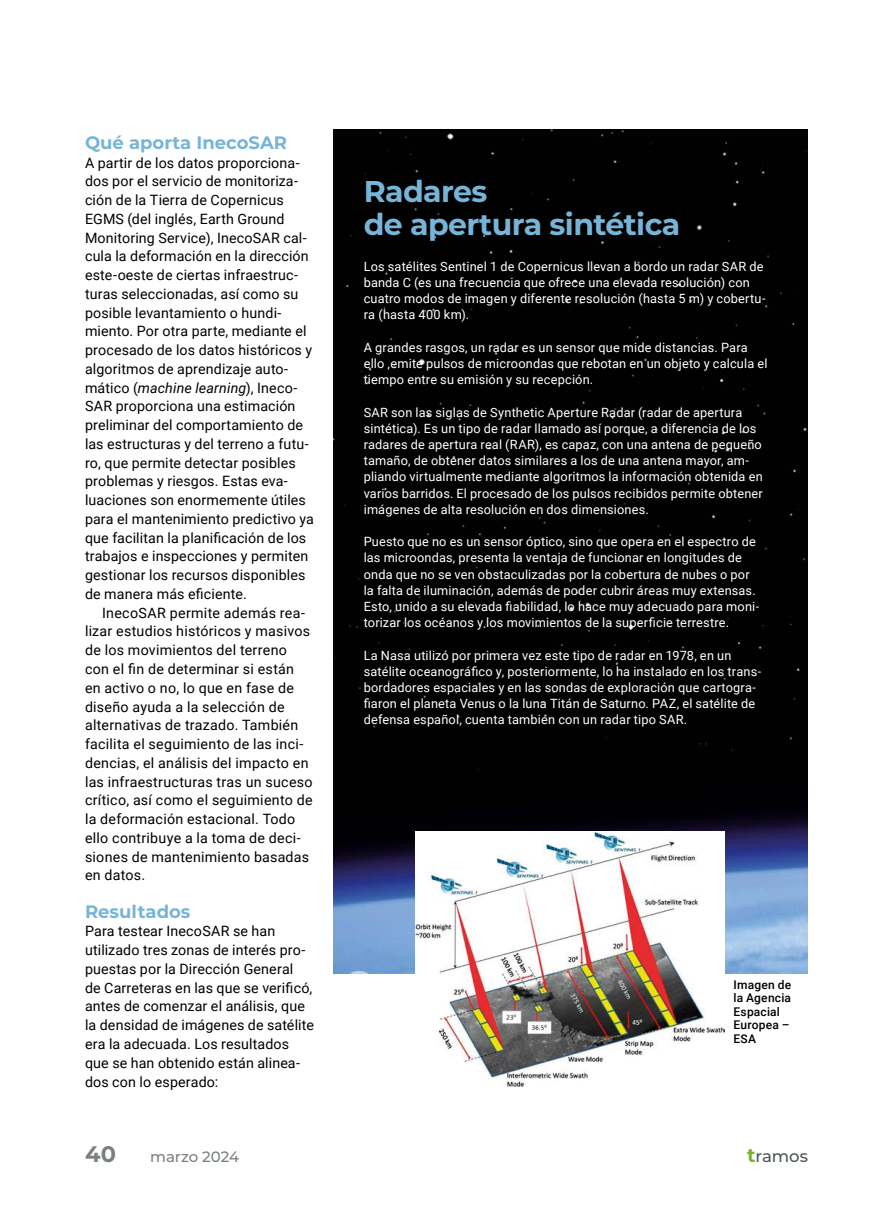
<style>
.page{position:relative;width:893px;height:1212px;background:#fff}
.page>*{position:absolute;margin:0;border:0;box-sizing:border-box;transform-origin:0 0}
.t1{font:700 30px/33px "Montserrat";letter-spacing:-.02em;color:#76b4d8}
.t2{font:700 22.5px "Montserrat";color:#7a8081}
.t3{font:700 18px "Montserrat";color:#76b4d8}
.t4{font:500 16.5px "Montserrat";letter-spacing:-.005em;color:#4d5758}
.t5{font:500 15px "Montserrat";letter-spacing:-.005em;color:#7a8081}
.t6{font:14.25px/18.8px "Roboto";letter-spacing:.01em;color:#000}
.t7{font:12.75px/16.2px "Roboto";letter-spacing:.015em;color:#fff}
.t8{font:500 12px/13.5px "Roboto";letter-spacing:.015em;color:#000}
.s1{font-style:italic}
.s2{font-weight:700;font-size:19.5px;color:#76b828}
</style>
<div class="page">
<img style="left:333px;top:129px;width:475px;height:845px">
<img style="left:416px;top:831px;width:308px;height:255px">
<p class="t3" style="left:85px;top:129px;width:203px">Qué aporta InecoSAR</p>
<p class="t6" style="left:85px;top:153px;width:230px">A partir de los datos proporciona&shy;dos por el servicio de monitoriza&shy;ción de la Tierra de Copernicus EGMS (del inglés, Earth Ground Monitoring Service), InecoSAR cal&shy;cula la deformación en la dirección este-oeste de ciertas infraestruc&shy;turas seleccionadas, así como su posible levantamiento o hundi&shy;miento. Por otra parte, mediante el procesado de los datos históricos y algoritmos de aprendizaje auto&shy;mático (<span class="s1">machine learning</span>), Ineco-SAR proporciona una estimación preliminar del comportamiento de las estructuras y del terreno a futu&shy;ro, que permite detectar posibles problemas y riesgos. Estas eva&shy;luaciones son enormemente útiles para el mantenimiento predictivo ya que facilitan la planificación de los trabajos e inspecciones y permiten gestionar los recursos disponibles de manera más eficiente.</p>
<p class="t6" style="left:85px;top:603px;width:229px;text-indent:17px">InecoSAR permite además rea&shy;lizar estudios históricos y masivos de los movimientos del terreno con el fin de determinar si están en activo o no, lo que en fase de diseño ayuda a la selección de alternativas de trazado. También facilita el seguimiento de las inci&shy;dencias, el análisis del impacto en las infraestructuras tras un suceso crítico, así como el seguimiento de la deformación estacional. Todo ello contribuye a la toma de deci&shy;siones de mantenimiento basadas en datos.</p>
<p class="t3" style="left:85px;top:898px;width:107px">Resultados</p>
<p class="t6" style="left:85px;top:921px;width:230px">Para testear InecoSAR se han utilizado tres zonas de interés pro&shy;puestas por la Dirección General<br>de Carreteras en las que se verificó, antes de comenzar el análisis, que la densidad de imágenes de satélite era la adecuada. Los resultados que se han obtenido están alinea&shy;dos con lo esperado:</p>
<h1 class="t1" style="left:364px;top:174px;width:318px">Radares<br>de apertura sintética</h1>
<p class="t7" style="left:364px;top:258px;width:403px">Los satélites Sentinel 1 de Copernicus llevan a bordo un radar SAR de banda C (es una frecuencia que ofrece una elevada resolución) con cuatro modos de imagen y diferente resolución (hasta 5 m) y cobertu&shy;ra (hasta 400 km).</p>
<p class="t7" style="left:364px;top:339px;width:405px">A grandes rasgos, un radar es un sensor que mide distancias. Para ello ,emite pulsos de microondas que rebotan en un objeto y calcula el tiempo entre su emisión y su recepción.</p>
<p class="t7" style="left:364px;top:403px;width:401px">SAR son las siglas de Synthetic Aperture Radar (radar de apertura sintética). Es un tipo de radar llamado así porque, a diferencia de los radares de apertura real (RAR), es capaz, con una antena de pequeño tamaño, de obtener datos similares a los de una antena mayor, am&shy;pliando virtualmente mediante algoritmos la información obtenida en varios barridos. El procesado de los pulsos recibidos permite obtener imágenes de alta resolución en dos dimensiones.</p>
<p class="t7" style="left:364px;top:533px;width:397px">Puesto que no es un sensor óptico, sino que opera en el espectro de las microondas, presenta la ventaja de funcionar en longitudes de onda que no se ven obstaculizadas por la cobertura de nubes o por la falta de iluminación, además de poder cubrir áreas muy extensas.<br>Esto, unido a su elevada fiabilidad, lo hace muy adecuado para moni&shy;torizar los océanos y los movimientos de la superficie terrestre.</p>
<p class="t7" style="left:364px;top:646px;width:399px">La Nasa utilizó por primera vez este tipo de radar en 1978, en un satélite oceanográfico y, posteriormente, lo ha instalado en los trans&shy;bordadores espaciales y en las sondas de exploración que cartogra&shy;fiaron el planeta Venus o la luna Titán de Saturno. PAZ, el satélite de defensa español, cuenta también con un radar tipo SAR.</p>
<p class="t8" style="left:733px;top:977px;width:59px">Imagen de la Agencia<br>Espacial<br>Europea –<br>ESA</p>
<h2 class="t2" style="left:85px;top:1137px;width:33px">40</h2>
<p class="t5" style="left:150px;top:1146px;width:90px">marzo 2024</p>
<p class="t4" style="left:747px;top:1144px;width:62px"><span class="s2">t</span>ramos</p>
</div>
